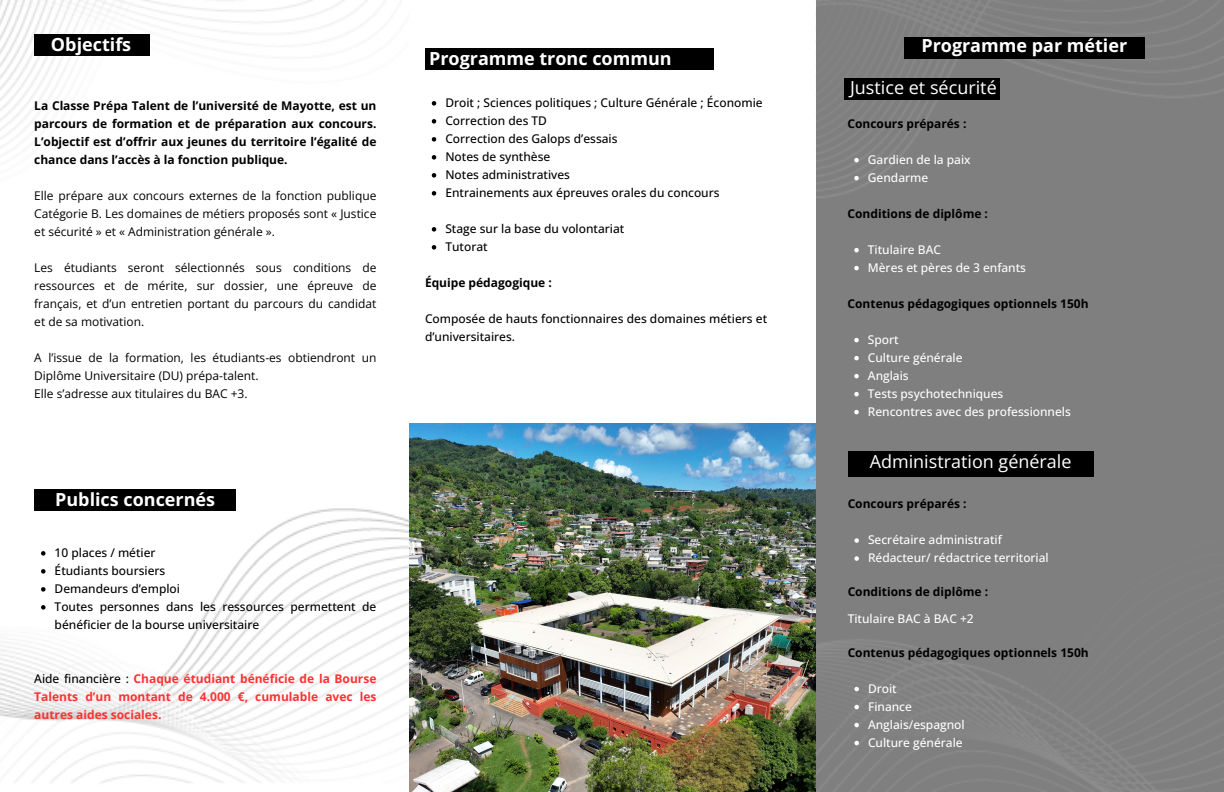
<style>
.page{position:relative;width:1224px;height:792px;background:#fff}
.page>*{position:absolute;margin:0;border:0;box-sizing:border-box;transform-origin:0 0}
.t1{font:700 18px "Open Sans";color:#fff}
.t2{font:18px "Open Sans";color:#fff}
.t3{font:12px/18px "Open Sans";color:#000;text-align:justify}
.t4{font:500 12px/18px "Open Sans";color:#000}
.t5{font:700 12px/18px "Open Sans";color:#000;text-align:justify}
.t6{font:500 12px "Open Sans";color:#fff}
.t7{font:700 12px/18px "Open Sans";color:#ff3131;text-align:justify}
.s1{font-weight:500;color:#000}
</style>
<div class="page">
<img style="left:0;top:0;width:408px;height:783px">
<div style="left:816px;top:0;width:408px;height:792px;background:#7f7f7f"></div>
<div style="left:34px;top:34px;width:115px;height:21px;background:#000"></div>
<div style="left:34px;top:489px;width:202px;height:22px;background:#000"></div>
<div style="left:848px;top:451px;width:246px;height:25px;background:#000"></div>
<div style="left:844px;top:78px;width:156px;height:21px;background:#000"></div>
<div style="left:425px;top:48px;width:289px;height:21px;background:#000"></div>
<div style="left:905px;top:38px;width:240px;height:21px;background:#000"></div>
<svg style="left:41px;top:551px;width:5px;height:5px"></svg>
<svg style="left:41px;top:569px;width:5px;height:5px"></svg>
<svg style="left:41px;top:587px;width:5px;height:5px"></svg>
<svg style="left:41px;top:605px;width:5px;height:5px"></svg>
<svg style="left:854px;top:538px;width:5px;height:5px"></svg>
<svg style="left:854px;top:556px;width:5px;height:5px"></svg>
<svg style="left:854px;top:687px;width:5px;height:4px"></svg>
<svg style="left:854px;top:705px;width:5px;height:4px"></svg>
<svg style="left:854px;top:723px;width:5px;height:4px"></svg>
<svg style="left:854px;top:741px;width:5px;height:4px"></svg>
<svg style="left:854px;top:158px;width:5px;height:4px"></svg>
<svg style="left:854px;top:176px;width:5px;height:4px"></svg>
<svg style="left:854px;top:248px;width:5px;height:4px"></svg>
<svg style="left:854px;top:266px;width:5px;height:4px"></svg>
<svg style="left:854px;top:338px;width:5px;height:4px"></svg>
<svg style="left:854px;top:356px;width:5px;height:4px"></svg>
<svg style="left:854px;top:374px;width:5px;height:4px"></svg>
<svg style="left:854px;top:392px;width:5px;height:4px"></svg>
<svg style="left:854px;top:410px;width:5px;height:4px"></svg>
<svg style="left:432px;top:101px;width:4px;height:5px"></svg>
<svg style="left:432px;top:119px;width:4px;height:5px"></svg>
<svg style="left:432px;top:137px;width:4px;height:5px"></svg>
<svg style="left:432px;top:155px;width:4px;height:5px"></svg>
<svg style="left:432px;top:173px;width:4px;height:5px"></svg>
<svg style="left:432px;top:191px;width:4px;height:5px"></svg>
<svg style="left:432px;top:227px;width:4px;height:5px"></svg>
<svg style="left:432px;top:245px;width:4px;height:5px"></svg>
<img style="left:410px;top:423px;width:406px;height:369px">
<p class="t1" style="left:51px;top:32px;width:82px">Objectifs</p>
<h1 class="t5" style="left:34px;top:96px;width:344px">La Classe Prépa Talent de l’université de Mayotte, est un parcours de formation et de préparation aux concours.<br>L’objectif est d’offrir aux jeunes du territoire l’égalité de chance dans l’accès à la fonction publique.</h1>
<h3 class="t3" style="left:34px;top:186px;width:344px">Elle prépare aux concours externes de la fonction publique Catégorie B. Les domaines de métiers proposés sont « Justice et sécurité » et « Administration générale ».</h3>
<p class="t3" style="left:34px;top:258px;width:344px">Les étudiants seront sélectionnés sous conditions de ressources et de mérite, sur dossier, une épreuve de français, et d’un entretien portant du parcours du candidat et de sa motivation.</p>
<p class="t3" style="left:34px;top:348px;width:344px">A l’issue de la formation, les étudiants-es obtiendront un<br>Diplôme Universitaire (DU) prépa-talent.</p>
<p class="t3" style="left:34px;top:384px;width:215px">Elle s’adresse aux titulaires du BAC +3.</p>
<p class="t1" style="left:55px;top:487px;width:161px">Publics concernés</p>
<h1 class="t4" style="left:55px;top:543px;width:102px">10 places / métier</h1>
<p class="t4" style="left:55px;top:561px;width:112px">Étudiants boursiers</p>
<p class="t4" style="left:55px;top:579px;width:127px">Demandeurs d’emploi</p>
<p class="t4" style="left:55px;top:597px;width:323px">Toutes personnes dans les ressources permettent de bénéficier de la bourse universitaire</p>
<p class="t7" style="left:34px;top:669px;width:344px"><span class="s1">Aide financière :</span> Chaque étudiant bénéficie de la Bourse Talents d’un montant de 4.000 €, cumulable avec les autres aides sociales.</p>
<p class="t1" style="left:429px;top:46px;width:244px">Programme tronc commun</p>
<p class="t4" style="left:445px;top:93px;width:319px">Droit ; Sciences politiques ; Culture Générale ; Économie</p>
<p class="t4" style="left:445px;top:111px;width:103px">Correction des TD</p>
<h2 class="t4" style="left:445px;top:129px;width:174px">Correction des Galops d’essais</h2>
<h3 class="t4" style="left:445px;top:147px;width:106px">Notes de synthèse</h3>
<p class="t4" style="left:445px;top:165px;width:126px">Notes administratives</p>
<p class="t4" style="left:445px;top:183px;width:276px">Entrainements aux épreuves orales du concours</p>
<h3 class="t4" style="left:445px;top:219px;width:180px">Stage sur la base du volontariat</h3>
<h3 class="t4" style="left:445px;top:237px;width:44px">Tutorat</h3>
<h3 class="t5" style="left:425px;top:273px;width:128px">Équipe pédagogique :</h3>
<p class="t4" style="left:425px;top:309px;width:344px">Composée de hauts fonctionnaires des domaines métiers et d’universitaires.</p>
<p class="t1" style="left:921px;top:32px;width:207px">Programme par métier</p>
<h3 class="t2" style="left:850px;top:75px;width:148px">Justice et sécurité</h3>
<p class="t5" style="left:848px;top:114px;width:120px">Concours préparés :</p>
<p class="t6" style="left:868px;top:151px;width:104px">Gardien de la paix</p>
<h1 class="t6" style="left:868px;top:169px;width:62px">Gendarme</h1>
<h2 class="t5" style="left:848px;top:204px;width:142px">Conditions de diplôme :</h2>
<h3 class="t6" style="left:868px;top:241px;width:75px">Titulaire BAC</h3>
<p class="t6" style="left:868px;top:259px;width:160px">Mères et pères de 3 enfants</p>
<p class="t5" style="left:848px;top:294px;width:243px">Contenus pédagogiques optionnels 150h</p>
<h3 class="t6" style="left:868px;top:331px;width:32px">Sport</h3>
<p class="t6" style="left:868px;top:349px;width:96px">Culture générale</p>
<p class="t6" style="left:868px;top:367px;width:42px">Anglais</p>
<h3 class="t6" style="left:868px;top:385px;width:137px">Tests psychotechniques</h3>
<p class="t6" style="left:868px;top:403px;width:204px">Rencontres avec des professionnels</p>
<h3 class="t2" style="left:870px;top:449px;width:203px">Administration générale</h3>
<h1 class="t5" style="left:848px;top:495px;width:120px">Concours préparés :</h1>
<p class="t6" style="left:868px;top:531px;width:135px">Secrétaire administratif</p>
<p class="t6" style="left:868px;top:549px;width:182px">Rédacteur/ rédactrice territorial</p>
<p class="t5" style="left:848px;top:582px;width:142px">Conditions de diplôme :</p>
<p class="t6" style="left:848px;top:610px;width:128px">Titulaire BAC à BAC +2</p>
<p class="t5" style="left:848px;top:643px;width:243px">Contenus pédagogiques optionnels 150h</p>
<p class="t6" style="left:868px;top:680px;width:30px">Droit</p>
<p class="t6" style="left:868px;top:698px;width:45px">Finance</p>
<p class="t6" style="left:868px;top:716px;width:98px">Anglais/espagnol</p>
<h3 class="t6" style="left:868px;top:734px;width:96px">Culture générale</h3>
</div>
